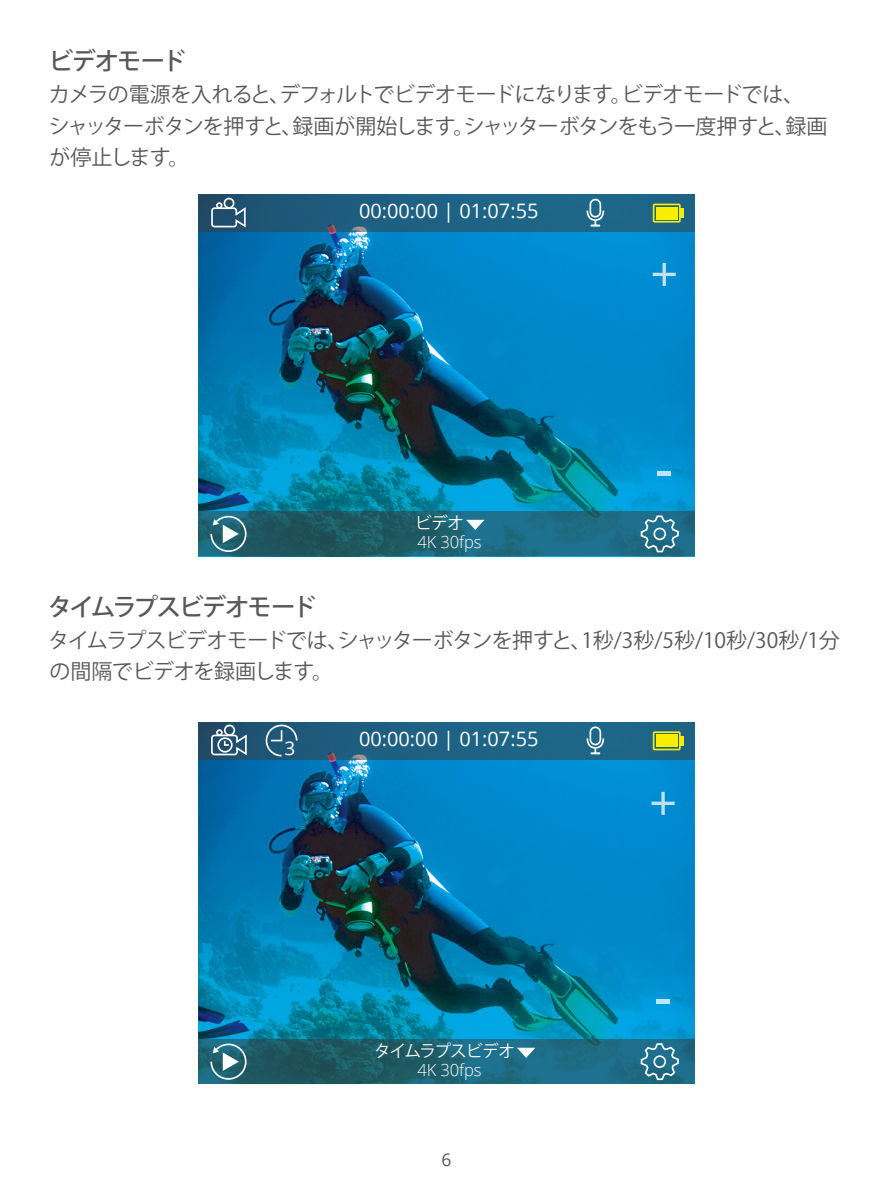
<style>
.page{position:relative;width:893px;height:1191px;background:#fff}
.page>*{position:absolute;margin:0;border:0;box-sizing:border-box;transform-origin:0 0}
.t1{font:500 24.5px "Koz Go Pr 6 N";letter-spacing:-.075em;color:#595757}
.t2{font:21px/31.5px "Koz Go Pr 6 N";letter-spacing:-.04em;color:#595757}
.t3{font:19.95px "Open Sans";color:#fff}
.t4{font:18.9px "Open Sans";color:#fff}
.t5{font:17.5px "Open Sans";color:#595757}
.t6{font:300 16.45px "Open Sans";letter-spacing:-.01em;color:#fff}
.t7{font:16.45px "Koz Go Pr 6 N";letter-spacing:-.065em;color:#fff}
.t8{font:16.45px "Koz Go Pr 6 N";letter-spacing:-.045em;color:#fff}
</style>
<div class="page">
<img style="left:198px;top:232px;width:496px;height:279px">
<svg style="left:198px;top:194px;width:496px;height:38px;background:#1f5f80"></svg>
<svg style="left:198px;top:511px;width:496px;height:45px;background:#1e6375"></svg>
<div style="left:653px;top:204px;width:28px;height:18px;border:2px solid #faee00"></div>
<hr style="left:680px;top:208px;width:4px;height:10px;background:#faee00">
<div style="left:656px;top:207px;width:22px;height:12px;background:#faee00"></div>
<div style="left:589px;top:199px;width:12px;height:19px;border:2px solid #fff;border-radius:5px"></div>
<svg style="left:586px;top:209px;width:19px;height:18px"></svg>
<svg style="left:210px;top:206px;width:36px;height:23px"></svg>
<div style="left:224px;top:198px;width:10px;height:11px;border:2px solid #fff;border-radius:50%"></div>
<div style="left:216px;top:202px;width:6px;height:7px;border:2px solid #fff;border-radius:50%"></div>
<svg style="left:210px;top:515px;width:37px;height:38px"></svg>
<svg style="left:466px;top:520px;width:19px;height:10px"></svg>
<svg style="left:640px;top:514px;width:40px;height:39px"></svg>
<div style="left:653px;top:527px;width:13px;height:13px;border:2px solid #fff;border-radius:50%"></div>
<svg style="left:653px;top:263px;width:23px;height:23px"></svg>
<hr style="left:658px;top:471px;width:13px;height:4px;background:#bfe5f6">
<img style="left:198px;top:759px;width:496px;height:280px">
<svg style="left:198px;top:722px;width:496px;height:37px;background:#1f6081"></svg>
<svg style="left:198px;top:1039px;width:496px;height:45px;background:#1e6375"></svg>
<div style="left:653px;top:731px;width:28px;height:19px;border:2px solid #faee00"></div>
<svg style="left:680px;top:736px;width:4px;height:9px"></svg>
<div style="left:656px;top:735px;width:22px;height:12px;background:#faee00"></div>
<div style="left:589px;top:726px;width:12px;height:19px;border:2px solid #fff;border-radius:5px"></div>
<svg style="left:586px;top:736px;width:19px;height:18px"></svg>
<svg style="left:210px;top:1042px;width:37px;height:38px"></svg>
<svg style="left:517px;top:1047px;width:18px;height:10px"></svg>
<svg style="left:640px;top:1042px;width:40px;height:39px"></svg>
<div style="left:653px;top:1055px;width:13px;height:13px;border:2px solid #fff;border-radius:50%"></div>
<svg style="left:652px;top:792px;width:23px;height:23px"></svg>
<hr style="left:656px;top:1000px;width:14px;height:4px;background:#bfe6f6">
<div style="left:224px;top:724px;width:11px;height:12px;border:2px solid #fff;border-radius:50%"></div>
<div style="left:216px;top:729px;width:7px;height:7px;border:2px solid #fff;border-radius:50%"></div>
<svg style="left:210px;top:733px;width:38px;height:24px"></svg>
<svg style="left:265px;top:724px;width:33px;height:33px"></svg>
<p class="t1" style="left:49px;top:48px;width:139px">ビデオモード</p>
<p class="t2" style="left:49px;top:79px;width:780px">カメラの電源を入れると、デフォルトでビデオモードになります。ビデオモードでは、シャッターボタンを押すと、録画が開始します。シャッターボタンをもう一度押すと、録画が停止します。</p>
<p class="t3" style="left:359px;top:197px;width:181px">00:00:00 | 01:07:55</p>
<p class="t8" style="left:415px;top:514px;width:50px">ビデオ</p>
<p class="t6" style="left:417px;top:531px;width:66px">4K 30fps</p>
<p class="t1" style="left:48px;top:593px;width:270px">タイムラプスビデオモード</p>
<p class="t2" style="left:49px;top:624px;width:793px">タイムラプスビデオモードでは、シャッターボタンを押すと、1秒/3秒/5秒/10秒/30秒/1分の間隔でビデオを録画します。</p>
<p class="t4" style="left:284px;top:734px;width:12px">3</p>
<p class="t3" style="left:359px;top:724px;width:181px">00:00:00 | 01:07:55</p>
<p class="t7" style="left:374px;top:1042px;width:142px">タイムラプスビデオ</p>
<p class="t6" style="left:418px;top:1058px;width:66px">4K 30fps</p>
<p class="t5" style="left:441px;top:1148px;width:12px">6</p>
</div>
